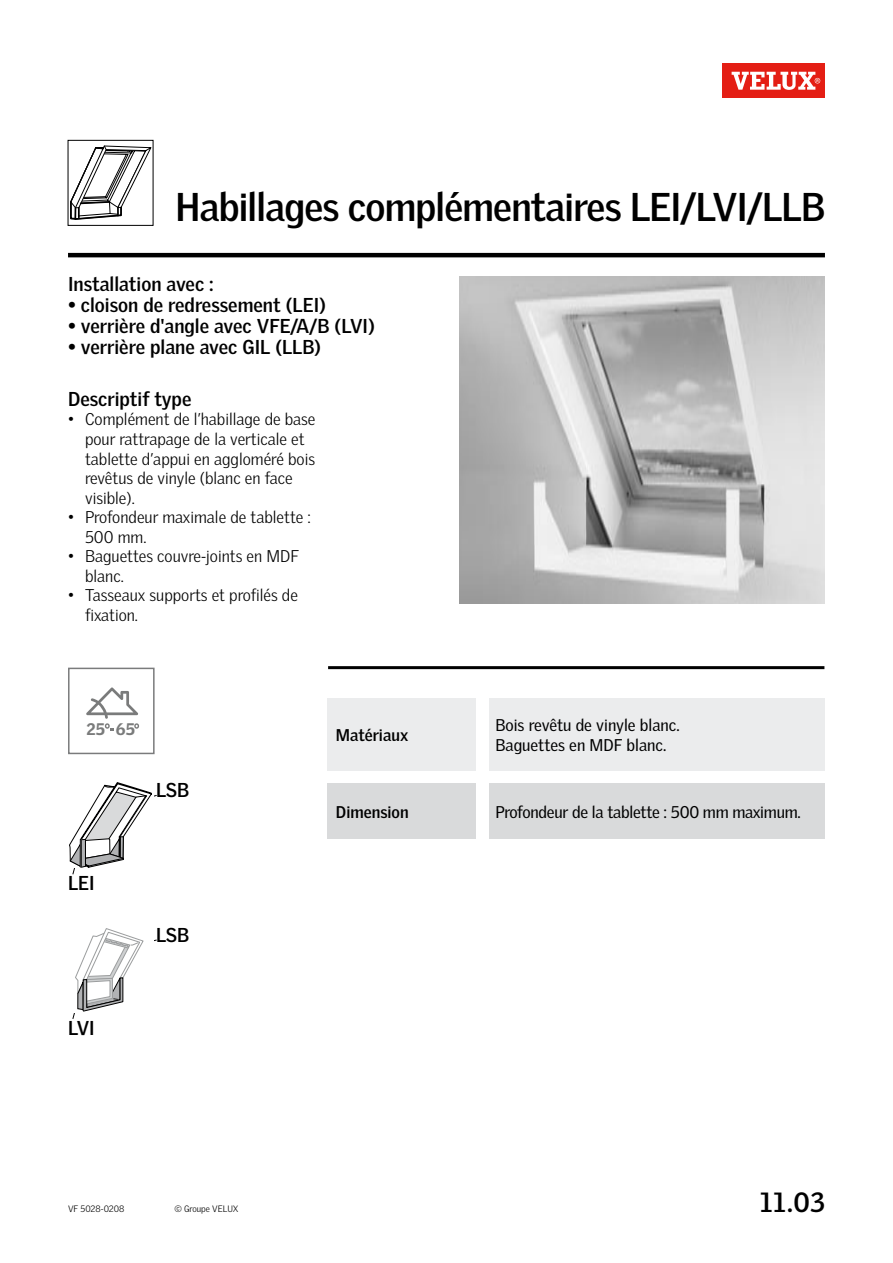
<style>
.page{position:relative;width:893px;height:1263px;background:#fff}
.page>*{position:absolute;margin:0;border:0;box-sizing:border-box;transform-origin:0 0}
.t1{font:700 39px "Velux Gothic";letter-spacing:-.02em;color:#000}
.t2{font:700 27px "Velux Gothic";color:#000}
.t3{font:700 19.5px "Velux Gothic";color:#000}
.t4{font:300 16.5px/19.5px "Velux Gothic";color:#000}
.t5{font:16.5px/19.5px "Velux Gothic";letter-spacing:-.01em;color:#000}
.t6{font:700 16.5px "Velux Gothic";color:#000}
.t7{font:900 16.35px "Velux Gothic";color:#7a7b7b}
.t8{font:300 9px "Velux Gothic";color:#000}
</style>
<div class="page">
<hr style="left:68px;top:253px;width:757px;height:4px;background:#000">
<svg style="left:70px;top:146px;width:81px;height:74px"></svg>
<div style="left:68px;top:140px;width:85px;height:86px;border:1px solid #000"></div>
<img style="left:459px;top:276px;width:366px;height:328px">
<div style="left:327px;top:699px;width:149px;height:72px;background:#ebeced"></div>
<div style="left:489px;top:699px;width:336px;height:72px;background:#ebeced"></div>
<hr style="left:328px;top:666px;width:496px;height:3px;background:#000">
<div style="left:489px;top:784px;width:336px;height:55px;background:#d9dadb"></div>
<div style="left:327px;top:784px;width:149px;height:55px;background:#d9dadb"></div>
<svg style="left:72px;top:928px;width:85px;height:91px"></svg>
<svg style="left:69px;top:782px;width:88px;height:93px"></svg>
<div style="left:723px;top:64px;width:102px;height:34px;background:#e41e14"></div>
<svg style="left:732px;top:72px;width:88px;height:18px"></svg>
<svg style="left:86px;top:687px;width:53px;height:44px"></svg>
<div style="left:68px;top:668px;width:87px;height:86px;border:2px solid #7a7b7c"></div>
<h1 class="t1" style="left:176px;top:182px;width:651px">Habillages complémentaires LEI/LVI/LLB</h1>
<p class="t3" style="left:68px;top:272px;width:147px">Installation avec :</p>
<p class="t3" style="left:68px;top:293px;width:259px">• cloison de redressement (LEI)</p>
<p class="t3" style="left:68px;top:314px;width:308px">• verrière d'angle avec VFE/A/B (LVI)</p>
<p class="t3" style="left:68px;top:335px;width:255px">• verrière plane avec GIL (LLB)</p>
<p class="t3" style="left:68px;top:387px;width:125px">Descriptif type</p>
<p class="t4" style="left:85px;top:409px;width:232px;text-indent:-17px">• Complément de l’habillage de base pour rattrapage de la verticale et tablette d’appui en aggloméré bois revêtus de vinyle (blanc en face visible).</p>
<p class="t4" style="left:85px;top:507px;width:227px;text-indent:-17px">• Profondeur maximale de tablette :<br>500 mm.</p>
<p class="t4" style="left:85px;top:546px;width:216px;text-indent:-17px">• Baguettes couvre-joints en MDF blanc.</p>
<p class="t4" style="left:85px;top:585px;width:214px;text-indent:-17px">• Tasseaux supports et profilés de fixation.</p>
<p class="t7" style="left:87px;top:719px;width:50px">25 65</p>
<p class="t3" style="left:156px;top:778px;width:35px">LSB</p>
<p class="t3" style="left:68px;top:871px;width:28px">LEI</p>
<p class="t3" style="left:68px;top:1015px;width:28px">LVI</p>
<p class="t3" style="left:156px;top:922px;width:35px">LSB</p>
<p class="t6" style="left:336px;top:725px;width:74px">Matériaux</p>
<p class="t5" style="left:495px;top:715px;width:186px">Bois revêtu de vinyle blanc.<br>Baguettes en MDF blanc.</p>
<p class="t6" style="left:336px;top:801px;width:74px">Dimension</p>
<p class="t5" style="left:495px;top:802px;width:307px">Profondeur de la tablette : 500 mm maximum.</p>
<p class="t8" style="left:68px;top:1203px;width:58px">VF 5028-0208</p>
<p class="t8" style="left:174px;top:1203px;width:66px">© Groupe VELUX</p>
<h2 class="t2" style="left:760px;top:1185px;width:66px">11.03</h2>
</div>
